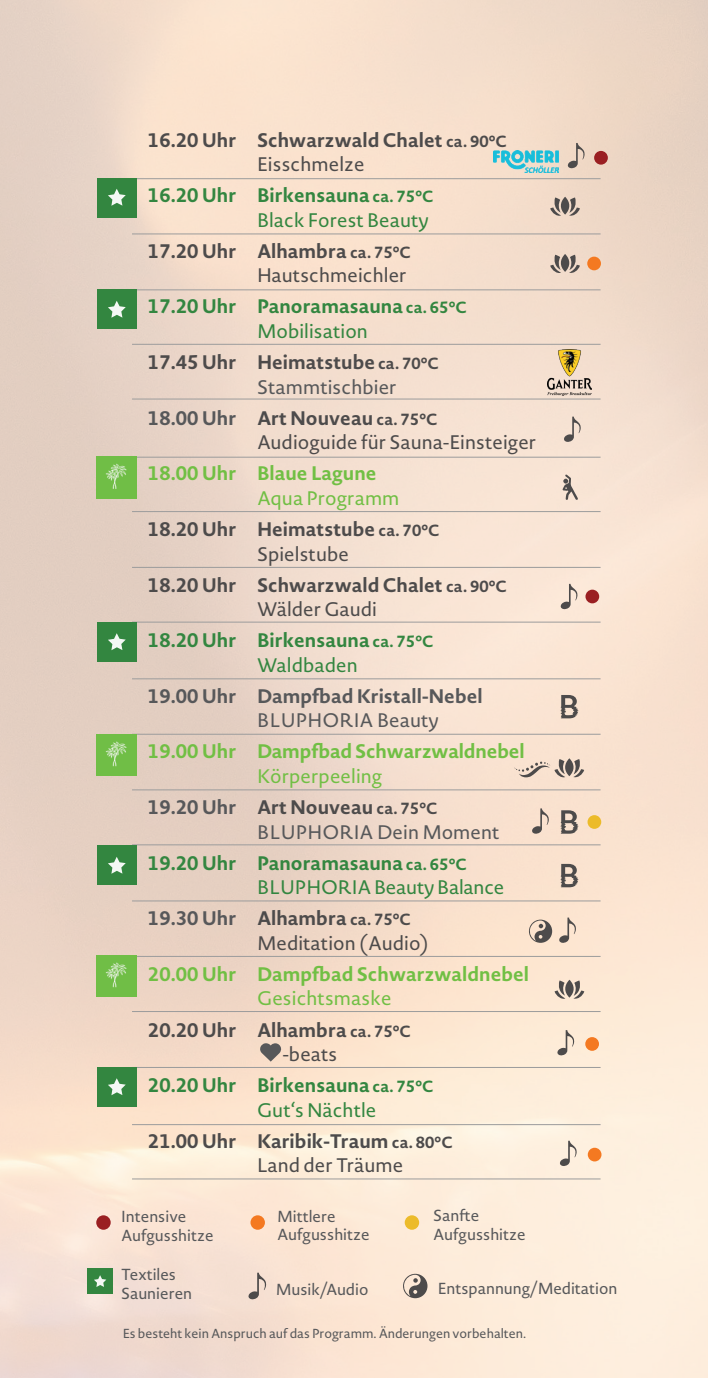
<style>
.page{position:relative;width:708px;height:1378px;background:#fff}
.page>*{position:absolute;margin:0;border:0;box-sizing:border-box;transform-origin:0 0}
.t1{font:700 19.35px/31.1px "Novel Sans Pro";letter-spacing:.005em;color:#4d4b4b}
.t2{font:700 19.35px/31.1px "Novel Sans Pro";letter-spacing:.005em;color:#338640}
.t3{font:19.35px/24.5px "Novel Sans Pro";letter-spacing:.005em;color:#4d4b4b}
.t4{font:700 19.35px "Novel Sans Pro";letter-spacing:.005em;color:#71bf44}
.t5{font:19.35px/31.1px "Novel Sans Pro";letter-spacing:-.01em;color:#338640}
.t6{font:19.35px/31.1px "Novel Sans Pro";letter-spacing:.005em;color:#71bf44}
.t7{font:700 19.35px "Novel Sans Pro";letter-spacing:.005em;color:#57585a}
.t8{font:19.35px "Novel Sans Pro";letter-spacing:.005em;color:#57585a}
.t9{font:15.75px/18.9px "Novel Sans Pro";color:#57585a}
.t10{font:12.83px "Novel Sans Pro";color:#57585a}
.s1{font-size:15.97px}
.s2{font-weight:400}
.s3{font-weight:400;color:#57585a}
.s4{font-weight:700;color:#57585a}
.s5{font-weight:700}
.s6{font-weight:700;font-size:15.97px}
.s7{font-weight:400;color:#71bf44}
.s8{font-weight:400;color:#4d4b4b}
.s9{font-weight:700;color:#4d4b4b}
.s10{font-weight:700;font-size:15.97px;color:#4d4b4b}
.s11{font-weight:400;color:#338640}
</style>
<div class="page">
<img style="left:0;top:0;width:708px;height:1378px">
<svg style="left:562px;top:474px;width:16px;height:26px"></svg>
<svg style="left:403px;top:1273px;width:24px;height:25px"></svg>
<svg style="left:248px;top:1272px;width:18px;height:27px"></svg>
<div style="left:96px;top:1215px;width:15px;height:14px;background:#9a1f22;border-radius:50%"></div>
<div style="left:250px;top:1215px;width:15px;height:14px;background:#f47921;border-radius:50%"></div>
<div style="left:405px;top:1215px;width:14px;height:14px;background:#ecbb2a;border-radius:50%"></div>
<div style="left:585px;top:590px;width:14px;height:13px;background:#9a1f22;border-radius:50%"></div>
<div style="left:587px;top:815px;width:14px;height:14px;background:#ecbb2a;border-radius:50%"></div>
<svg style="left:564px;top:417px;width:17px;height:25px"></svg>
<div style="left:587px;top:257px;width:14px;height:13px;background:#f47921;border-radius:50%"></div>
<svg style="left:550px;top:254px;width:30px;height:20px"></svg>
<svg style="left:550px;top:197px;width:30px;height:20px"></svg>
<svg style="left:555px;top:979px;width:29px;height:21px"></svg>
<svg style="left:560px;top:695px;width:18px;height:23px"></svg>
<svg style="left:560px;top:864px;width:18px;height:23px"></svg>
<svg style="left:560px;top:810px;width:18px;height:23px"></svg>
<svg style="left:560px;top:584px;width:18px;height:25px"></svg>
<svg style="left:532px;top:808px;width:17px;height:26px"></svg>
<svg style="left:559px;top:917px;width:17px;height:26px"></svg>
<svg style="left:529px;top:919px;width:23px;height:24px"></svg>
<div style="left:585px;top:1037px;width:14px;height:14px;background:#f47921;border-radius:50%"></div>
<div style="left:588px;top:1147px;width:13px;height:14px;background:#f47921;border-radius:50%"></div>
<svg style="left:557px;top:1030px;width:17px;height:25px"></svg>
<svg style="left:560px;top:1140px;width:17px;height:26px"></svg>
<img style="left:547px;top:349px;width:44px;height:46px">
<svg style="left:260px;top:1043px;width:21px;height:18px"></svg>
<img style="left:493px;top:151px;width:66px;height:22px">
<div style="left:594px;top:151px;width:14px;height:14px;background:#9a1f22;border-radius:50%"></div>
<svg style="left:568px;top:143px;width:17px;height:25px"></svg>
<hr style="left:132px;top:233px;width:469px;height:1px;background:#9d9d9d">
<hr style="left:132px;top:178px;width:469px;height:1px;background:#9d9d9d">
<hr style="left:132px;top:289px;width:469px;height:1px;background:#9d9d9d">
<hr style="left:132px;top:344px;width:469px;height:1px;background:#9d9d9d">
<hr style="left:132px;top:398px;width:469px;height:1px;background:#9d9d9d">
<hr style="left:132px;top:457px;width:469px;height:1px;background:#9d9d9d">
<hr style="left:132px;top:511px;width:469px;height:1px;background:#9d9d9d">
<hr style="left:132px;top:567px;width:469px;height:1px;background:#9d9d9d">
<hr style="left:132px;top:621px;width:469px;height:1px;background:#9d9d9d">
<hr style="left:132px;top:678px;width:469px;height:1px;background:#9d9d9d">
<hr style="left:132px;top:734px;width:469px;height:1px;background:#9d9d9d">
<hr style="left:132px;top:789px;width:469px;height:1px;background:#9d9d9d">
<hr style="left:132px;top:844px;width:469px;height:1px;background:#9d9d9d">
<hr style="left:132px;top:900px;width:469px;height:1px;background:#9d9d9d">
<hr style="left:132px;top:956px;width:469px;height:1px;background:#9d9d9d">
<hr style="left:132px;top:1011px;width:469px;height:1px;background:#9d9d9d">
<hr style="left:132px;top:1067px;width:469px;height:1px;background:#9d9d9d">
<hr style="left:132px;top:1124px;width:469px;height:1px;background:#9d9d9d">
<hr style="left:132px;top:1178px;width:469px;height:1px;background:#9d9d9d">
<img style="left:97px;top:955px;width:40px;height:42px">
<img style="left:97px;top:734px;width:40px;height:42px">
<img style="left:97px;top:457px;width:40px;height:41px">
<div style="left:97px;top:1067px;width:40px;height:39px;background:#338640"></div>
<div style="left:87px;top:1268px;width:26px;height:26px;background:#338640"></div>
<div style="left:97px;top:621px;width:40px;height:40px;background:#338640"></div>
<div style="left:97px;top:289px;width:40px;height:40px;background:#338640"></div>
<div style="left:97px;top:178px;width:40px;height:40px;background:#338640"></div>
<div style="left:97px;top:845px;width:40px;height:40px;background:#338640"></div>
<svg style="left:108px;top:301px;width:18px;height:17px"></svg>
<svg style="left:108px;top:189px;width:18px;height:17px"></svg>
<svg style="left:108px;top:633px;width:18px;height:17px"></svg>
<svg style="left:108px;top:857px;width:18px;height:17px"></svg>
<svg style="left:108px;top:1078px;width:18px;height:17px"></svg>
<svg style="left:94px;top:1275px;width:12px;height:12px"></svg>
<svg style="left:514px;top:758px;width:70px;height:20px"></svg>
<p class="t1" style="left:257px;top:127px;width:252px;line-height:24.5px;text-indent:-109px">16.20 Uhr Schwarzwald Chalet <span class="s1">ca. 90°C<br></span><span class="s2">Eisschmelze</span></p>
<p class="t2" style="left:148px;top:183px;width:288px;line-height:24.5px;text-align:right">16.20 Uhr Birkensauna <span class="s1">ca. 75°C<br></span><span class="s2">Black Forest Beauty</span></p>
<p class="t1" style="left:148px;top:238px;width:265px;line-height:24.5px;text-align:right">17.20 Uhr Alhambra <span class="s1">ca. 75°C<br></span><span class="s2">Hautschmeichler</span></p>
<p class="t2" style="left:148px;top:294px;width:321px;line-height:24.5px;text-align:center">17.20 Uhr Panoramasauna <span class="s1">ca. 65°C<br></span><span class="s2">Mobilisation</span></p>
<p class="t1" style="left:257px;top:349px;width:184px;line-height:24.5px;text-indent:-109px">17.45 Uhr Heimatstube <span class="s1">ca. 70°C<br></span><span class="s3">Stammtischbier</span></p>
<p class="t3" style="left:257px;top:405px;width:281px;text-indent:-109px"><span class="s4">18.00 Uhr</span> <span class="s5">Art Nouveau</span> <span class="s6">ca. 75°C<br></span>Audioguide für Sauna-Einsteiger</p>
<p class="t4" style="left:148px;top:459px;width:230px">18.00 Uhr Blaue Lagune</p>
<p class="t1" style="left:148px;top:482px;width:294px;text-indent:109px"><span class="s7">Aqua Programm<br></span>18.20 Uhr Heimatstube <span class="s1">ca. 70°C</span></p>
<p class="t1" style="left:148px;top:537px;width:361px;text-indent:109px"><span class="s2">Spielstube<br></span>18.20 Uhr Schwarzwald Chalet <span class="s1">ca. 90°C</span></p>
<p class="t2" style="left:148px;top:593px;width:288px;text-indent:109px"><span class="s8">Wälder Gaudi<br></span>18.20 Uhr Birkensauna <span class="s1">ca. 75°C</span></p>
<p class="t5" style="left:257px;top:649px;width:102px">Waldbaden</p>
<p class="t7" style="left:148px;top:681px;width:336px">19.00 Uhr Dampfbad Kristall-Nebel</p>
<p class="t8" style="left:257px;top:706px;width:183px">BLUPHORIA Beauty</p>
<p class="t4" style="left:148px;top:737px;width:378px">19.00 Uhr Dampfbad Schwarzwaldnebel</p>
<p class="t6" style="left:148px;top:760px;width:292px;text-indent:109px">Körperpeeling<br><span class="s4">19.20 Uhr</span> <span class="s9">Art Nouveau</span> <span class="s10">ca. 75°C</span></p>
<p class="t2" style="left:148px;top:815px;width:353px;text-indent:109px"><span class="s3">BLUPHORIA Dein Moment<br></span>19.20 Uhr Panoramasauna <span class="s1">ca. 65°C</span></p>
<p class="t5" style="left:148px;top:871px;width:358px;text-indent:109px">BLUPHORIA Beauty Balance<br><span class="s4">19.30 Uhr</span> <span class="s9">Alhambra</span> <span class="s10">ca. 75°C</span></p>
<p class="t3" style="left:257px;top:930px;width:173px">Meditation (Audio)</p>
<p class="t4" style="left:148px;top:959px;width:383px">20.00 Uhr Dampfbad Schwarzwaldnebel</p>
<p class="t1" style="left:148px;top:982px;width:265px;text-indent:109px"><span class="s7">Gesichtsmaske<br></span>20.20 Uhr Alhambra <span class="s1">ca. 75°C</span></p>
<p class="t2" style="left:148px;top:1038px;width:288px;text-indent:135px"><span class="s8">-beats<br></span>20.20 Uhr Birkensauna <span class="s1">ca. 75°C</span></p>
<p class="t1" style="left:148px;top:1094px;width:307px;text-indent:109px"><span class="s11">Gut‘s Nächtle<br></span>21.00 Uhr Karibik-Traum <span class="s1">ca. 80°C</span></p>
<p class="t3" style="left:257px;top:1153px;width:148px">Land der Träume</p>
<p class="t9" style="left:121px;top:1206px;width:94px">Intensive<br>Aufgusshitze</p>
<p class="t9" style="left:277px;top:1206px;width:94px">Mittlere<br>Aufgusshitze</p>
<p class="t9" style="left:433px;top:1206px;width:94px">Sanfte<br>Aufgusshitze</p>
<p class="t9" style="left:121px;top:1265px;width:73px">Textiles<br>Saunieren</p>
<p class="t9" style="left:276px;top:1279px;width:94px">Musik/Audio</p>
<p class="t9" style="left:438px;top:1279px;width:181px">Entspannung/Meditation</p>
<p class="t10" style="left:123px;top:1324px;width:405px">Es besteht kein Anspruch auf das Programm. Änderungen vorbehalten.</p>
</div>
